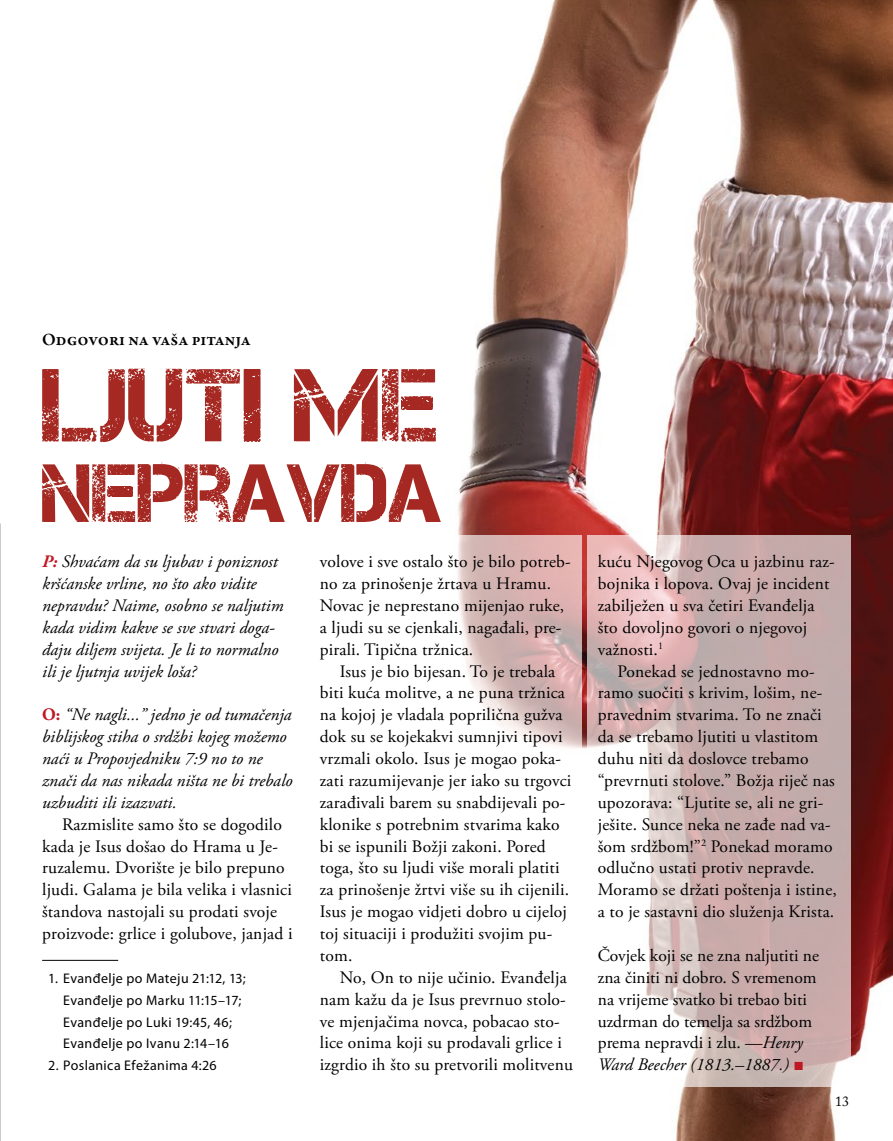
<style>
.page{position:relative;width:893px;height:1141px;background:#fff}
.page>*{position:absolute;margin:0;border:0;box-sizing:border-box;transform-origin:0 0}
.t1{font:103.25px "Captureit";color:#a52922}
.t2{font:82.25px "Captureit";color:#a52922}
.t3{font:17.5px/21.9px "Adobe Garamond Pro";letter-spacing:.01em;color:#000}
.t4{font:italic 17.5px/21.9px "Adobe Garamond Pro";color:#000}
.t5{font:600 17.5px "Garamond Premr Pro";letter-spacing:-.01em;color:#000}
.t6{font:14px/21.9px "Myriad Pro";letter-spacing:.025em;color:#000}
.t7{font:14px "Adobe Caslon Pro";color:#000}
.s1{font-weight:700;color:#be1823}
.s2{font-weight:700;font-style:normal;color:#be1823}
.s3{font-style:italic}
.s4{font-family:"Arial";font-style:italic;color:#be1823}
</style>
<div class="page">
<svg style="left:0;top:523px;width:1px;height:618px"></svg>
<img style="left:457px;top:0;width:436px;height:1141px">
<svg style="left:588px;top:536px;width:263px;height:551px"></svg>
<svg style="left:457px;top:536px;width:124px;height:551px"></svg>
<hr style="left:42px;top:960px;width:76px;height:1px;background:#010202">
<p class="t5" style="left:42px;top:329px;width:210px">Odgovori na vaša pitanja</p>
<h1 class="t1" style="left:42px;top:348px;width:398px">LJUTI ME</h1>
<h2 class="t2" style="left:42px;top:447px;width:402px">NEPRAVDA</h2>
<p class="t4" style="left:42px;top:551px;width:243px"><span class="s1">P:</span> Shvaćam da su ljubav i poniznost kršćanske vrline, no što ako vidite nepravdu? Naime, osobno se naljutim kada vidim kakve se sve stvari doga&shy;đaju diljem svijeta. Je li to normalno ili je ljutnja uvijek loša?</p>
<p class="t4" style="left:42px;top:704px;width:252px"><span class="s2">O:</span> “Ne nagli...” jedno je od tumačenja biblijskog stiha o srdžbi kojeg možemo naći u Propovjedniku 7:9 no to ne znači da nas nikada ništa ne bi trebalo uzbuditi ili izazvati.</p>
<p class="t3" style="left:42px;top:814px;width:252px;text-indent:20px">Razmislite samo što se dogodilo kada je Isus došao do Hrama u Je&shy;ruzalemu. Dvorište je bilo prepuno ljudi. Galama je bila velika i vlasnici štandova nastojali su prodati svoje proizvode: grlice i golubove, janjad i</p>
<p class="t6" style="left:63px;top:967px;width:184px;text-indent:-15px">1. Evanđelje po Mateju 21:12, 13;<br>Evanđelje po Marku 11:15–17;<br>Evanđelje po Luki 19:45, 46;<br>Evanđelje po Ivanu 2:14–16</p>
<p class="t6" style="left:48px;top:1054px;width:170px">2. Poslanica Efežanima 4:26</p>
<p class="t3" style="left:320px;top:551px;width:252px">volove i sve ostalo što je bilo potreb&shy;no za prinošenje žrtava u Hramu.<br>Novac je neprestano mijenjao ruke, a ljudi su se cjenkali, nagađali, pre&shy;pirali. Tipična tržnica.</p>
<p class="t3" style="left:320px;top:661px;width:253px;text-indent:20px">Isus je bio bijesan. To je trebala biti kuća molitve, a ne puna tržnica na kojoj je vladala poprilična gužva dok su se kojekakvi sumnjivi tipovi vrzmali okolo. Isus je mogao poka&shy;zati razumijevanje jer iako su trgovci zarađivali barem su snabdijevali po&shy;klonike s potrebnim stvarima kako bi se ispunili Božji zakoni. Pored toga, što su ljudi više morali platiti za prinošenje žrtvi više su ih cijenili.<br>Isus je mogao vidjeti dobro u cijeloj toj situaciji i produžiti svojim pu&shy;tom.</p>
<p class="t3" style="left:320px;top:967px;width:255px;text-indent:20px">No, On to nije učinio. Evanđelja nam kažu da je Isus prevrnuo stolo&shy;ve mjenjačima novca, pobacao sto&shy;lice onima koji su prodavali grlice i izgrdio ih što su pretvorili molitvenu</p>
<p class="t3" style="left:598px;top:551px;width:238px">kuću Njegovog Oca u jazbinu raz&shy;bojnika i lopova. Ovaj je incident zabilježen u sva četiri Evanđelja što dovoljno govori o njegovoj važnosti.<sup>1</sup></p>
<p class="t3" style="left:598px;top:661px;width:241px;text-indent:20px">Ponekad se jednostavno mo&shy;ramo suočiti s krivim, lošim, ne&shy;pravednim stvarima. To ne znači da se trebamo ljutiti u vlastitom duhu niti da doslovce trebamo “prevrnuti stolove.” Božja riječ nas upozorava: “Ljutite se, ali ne gri&shy;ješite. Sunce neka ne zađe nad va&shy;šom srdžbom!”<sup>2</sup> Ponekad moramo odlučno ustati protiv nepravde.<br>Moramo se držati poštenja i istine, a to je sastavni dio služenja Krista.</p>
<p class="t3" style="left:598px;top:945px;width:223px">Čovjek koji se ne zna naljutiti ne zna činiti ni dobro. S vremenom na vrijeme svatko bi trebao biti uzdrman do temelja sa srdžbom prema nepravdi i zlu. —<span class="s3">Henry<br>Ward Beecher (1813.–1887.)</span> <span class="s4">■</span></p>
<p class="t7" style="left:835px;top:1093px;width:15px">13</p>
</div>
